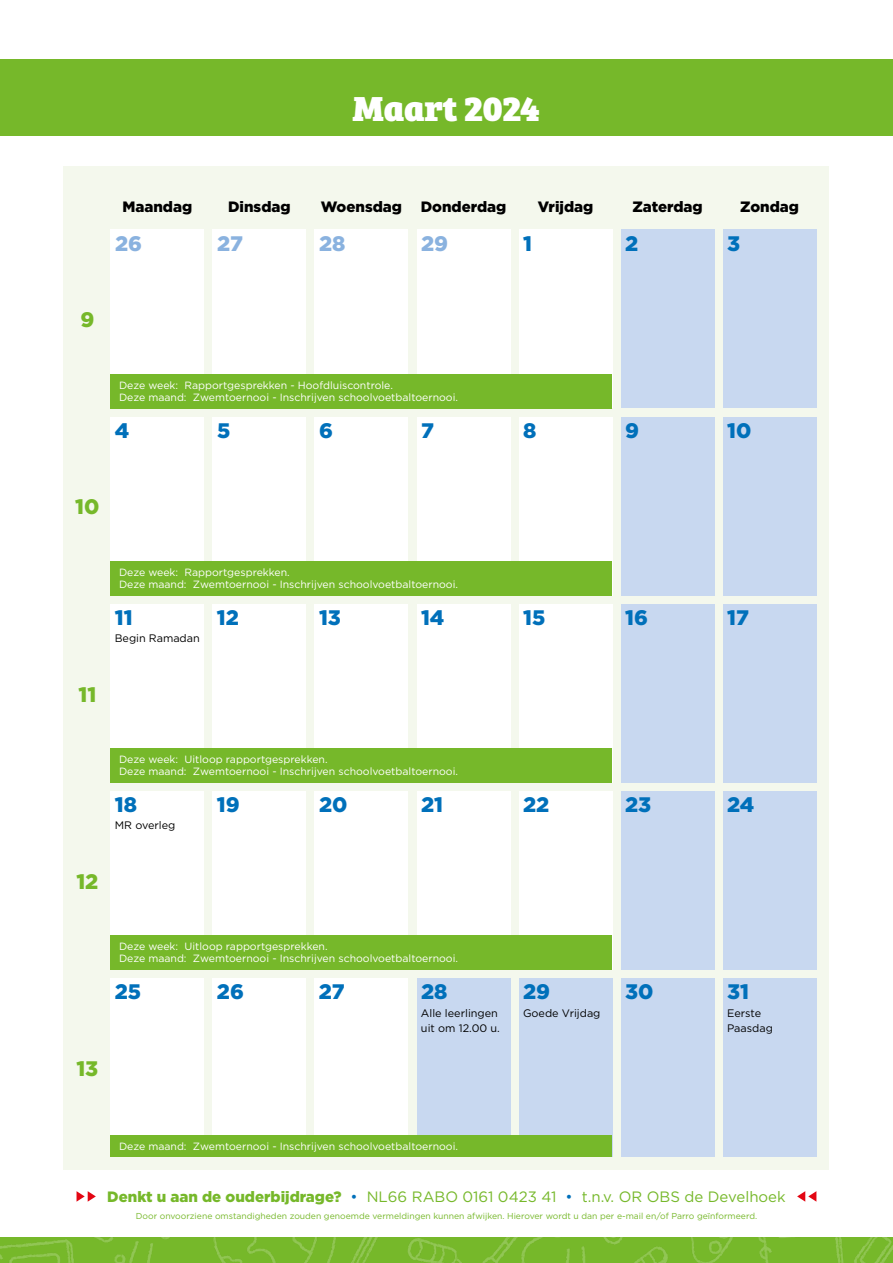
<style>
.page{position:relative;width:893px;height:1263px;background:#fff}
.page>*{position:absolute;margin:0;border:0;box-sizing:border-box;transform-origin:0 0}
.t1{font:36px "Bree Serif Eb";letter-spacing:-.005em;color:#fff}
.t2{font:900 21px "Gotham";color:#0070ba}
.t3{font:900 21px "Gotham";color:#76b82a}
.t4{font:900 21px "Gotham";color:#8ab2df}
.t5{font:15px "Gotham";color:#76b82a}
.t6{font:900 15px "Gotham";color:#000}
.t7{font:10.8px/15px "Gotham";color:#000}
.t8{font:10.5px/12.6px "Gotham";color:#fff}
.t9{font:8.7px "Gotham";color:#76b82a}
.s1{font-weight:900}
.s2{color:#0070ba}
</style>
<div class="page">
<div style="left:64px;top:166px;width:765px;height:1003px;background:#f4f8ed"></div>
<div style="left:0;top:60px;width:893px;height:76px;background:#76b82a"></div>
<div style="left:723px;top:978px;width:93px;height:179px;background:#c8d8f0"></div>
<div style="left:621px;top:978px;width:93px;height:179px;background:#c8d8f0"></div>
<div style="left:519px;top:978px;width:93px;height:179px;background:#c8d8f0"></div>
<div style="left:417px;top:978px;width:93px;height:179px;background:#c8d8f0"></div>
<div style="left:315px;top:978px;width:93px;height:179px;background:#fff"></div>
<div style="left:213px;top:978px;width:93px;height:179px;background:#fff"></div>
<div style="left:111px;top:978px;width:93px;height:179px;background:#fff"></div>
<div style="left:723px;top:791px;width:93px;height:178px;background:#c8d8f0"></div>
<div style="left:621px;top:791px;width:93px;height:178px;background:#c8d8f0"></div>
<div style="left:519px;top:791px;width:93px;height:178px;background:#fff"></div>
<div style="left:417px;top:791px;width:93px;height:178px;background:#fff"></div>
<div style="left:315px;top:791px;width:93px;height:178px;background:#fff"></div>
<div style="left:213px;top:791px;width:93px;height:178px;background:#fff"></div>
<div style="left:111px;top:791px;width:93px;height:178px;background:#fff"></div>
<div style="left:723px;top:604px;width:93px;height:178px;background:#c8d8f0"></div>
<div style="left:621px;top:604px;width:93px;height:178px;background:#c8d8f0"></div>
<div style="left:519px;top:604px;width:93px;height:178px;background:#fff"></div>
<div style="left:417px;top:604px;width:93px;height:178px;background:#fff"></div>
<div style="left:315px;top:604px;width:93px;height:178px;background:#fff"></div>
<div style="left:213px;top:604px;width:93px;height:178px;background:#fff"></div>
<div style="left:111px;top:604px;width:93px;height:178px;background:#fff"></div>
<div style="left:723px;top:417px;width:93px;height:178px;background:#c8d8f0"></div>
<div style="left:621px;top:417px;width:93px;height:178px;background:#c8d8f0"></div>
<div style="left:519px;top:417px;width:93px;height:178px;background:#fff"></div>
<div style="left:417px;top:417px;width:93px;height:178px;background:#fff"></div>
<div style="left:315px;top:417px;width:93px;height:178px;background:#fff"></div>
<div style="left:213px;top:417px;width:93px;height:178px;background:#fff"></div>
<div style="left:111px;top:417px;width:93px;height:178px;background:#fff"></div>
<div style="left:723px;top:230px;width:93px;height:178px;background:#c8d8f0"></div>
<div style="left:621px;top:230px;width:93px;height:178px;background:#c8d8f0"></div>
<div style="left:519px;top:230px;width:93px;height:178px;background:#fff"></div>
<div style="left:417px;top:230px;width:93px;height:178px;background:#fff"></div>
<div style="left:315px;top:230px;width:93px;height:178px;background:#fff"></div>
<div style="left:213px;top:230px;width:93px;height:178px;background:#fff"></div>
<div style="left:111px;top:230px;width:93px;height:178px;background:#fff"></div>
<img style="left:0;top:1237px;width:893px;height:26px">
<svg style="left:77px;top:1191px;width:19px;height:11px"></svg>
<svg style="left:797px;top:1191px;width:19px;height:11px"></svg>
<div style="left:111px;top:1135px;width:501px;height:22px;background:#76b82a"></div>
<div style="left:111px;top:374px;width:501px;height:34px;background:#76b82a"></div>
<div style="left:111px;top:561px;width:501px;height:34px;background:#76b82a"></div>
<div style="left:111px;top:748px;width:501px;height:34px;background:#76b82a"></div>
<div style="left:111px;top:935px;width:501px;height:34px;background:#76b82a"></div>
<h1 class="t1" style="left:353px;top:80px;width:189px">Maart 2024</h1>
<h3 class="t6" style="left:122px;top:196px;width:71px">Maandag</h3>
<h3 class="t6" style="left:228px;top:196px;width:64px">Dinsdag</h3>
<h3 class="t6" style="left:321px;top:196px;width:187px">Woensdag Donderdag</h3>
<h3 class="t6" style="left:538px;top:196px;width:57px">Vrijdag</h3>
<h3 class="t6" style="left:632px;top:196px;width:72px">Zaterdag</h3>
<h3 class="t6" style="left:740px;top:196px;width:60px">Zondag</h3>
<h2 class="t4" style="left:115px;top:229px;width:29px">26</h2>
<h2 class="t4" style="left:217px;top:229px;width:27px">27</h2>
<h2 class="t4" style="left:319px;top:229px;width:28px">28</h2>
<h2 class="t4" style="left:421px;top:229px;width:29px">29</h2>
<h2 class="t2" style="left:523px;top:229px;width:10px">1</h2>
<h2 class="t2" style="left:625px;top:229px;width:15px">2</h2>
<h2 class="t2" style="left:727px;top:229px;width:15px">3</h2>
<h2 class="t3" style="left:80px;top:305px;width:15px">9</h2>
<p class="t8" style="left:119px;top:378px;width:340px">Deze week: Rapportgesprekken - Hoofdluiscontrole.<br>Deze maand: Zwemtoernooi - Inschrijven schoolvoetbaltoernooi.</p>
<h2 class="t2" style="left:115px;top:416px;width:16px">4</h2>
<h2 class="t2" style="left:217px;top:416px;width:15px">5</h2>
<h2 class="t2" style="left:319px;top:416px;width:15px">6</h2>
<h2 class="t2" style="left:421px;top:416px;width:14px">7</h2>
<h2 class="t2" style="left:523px;top:416px;width:15px">8</h2>
<h2 class="t2" style="left:625px;top:416px;width:15px">9</h2>
<h2 class="t2" style="left:727px;top:416px;width:26px">10</h2>
<h2 class="t3" style="left:75px;top:492px;width:26px">10</h2>
<h2 class="t3" style="left:79px;top:680px;width:19px">11</h2>
<p class="t8" style="left:119px;top:565px;width:340px">Deze week: Rapportgesprekken.<br>Deze maand: Zwemtoernooi - Inschrijven schoolvoetbaltoernooi.</p>
<h2 class="t2" style="left:115px;top:603px;width:19px">11</h2>
<h2 class="t2" style="left:217px;top:603px;width:23px">12</h2>
<h2 class="t2" style="left:319px;top:603px;width:23px">13</h2>
<h2 class="t2" style="left:421px;top:603px;width:25px">14</h2>
<h2 class="t2" style="left:523px;top:603px;width:24px">15</h2>
<h2 class="t2" style="left:625px;top:603px;width:24px">16</h2>
<h2 class="t2" style="left:727px;top:603px;width:23px">17</h2>
<p class="t7" style="left:115px;top:631px;width:87px">Begin Ramadan</p>
<h2 class="t3" style="left:76px;top:867px;width:23px">12</h2>
<p class="t8" style="left:119px;top:752px;width:340px">Deze week: Uitloop rapportgesprekken.<br>Deze maand: Zwemtoernooi - Inschrijven schoolvoetbaltoernooi.</p>
<h2 class="t2" style="left:115px;top:790px;width:24px">18</h2>
<h2 class="t2" style="left:217px;top:790px;width:24px">19</h2>
<h2 class="t2" style="left:319px;top:790px;width:30px">20</h2>
<h2 class="t2" style="left:421px;top:790px;width:23px">21</h2>
<h2 class="t2" style="left:523px;top:790px;width:28px">22</h2>
<h2 class="t2" style="left:625px;top:790px;width:28px">23</h2>
<h2 class="t2" style="left:727px;top:790px;width:29px">24</h2>
<p class="t7" style="left:115px;top:818px;width:62px">MR overleg</p>
<h2 class="t3" style="left:76px;top:1054px;width:23px">13</h2>
<p class="t8" style="left:119px;top:940px;width:340px">Deze week: Uitloop rapportgesprekken.<br>Deze maand: Zwemtoernooi - Inschrijven schoolvoetbaltoernooi.</p>
<h2 class="t2" style="left:115px;top:977px;width:28px">25</h2>
<h2 class="t2" style="left:217px;top:977px;width:29px">26</h2>
<h2 class="t2" style="left:319px;top:977px;width:27px">27</h2>
<h2 class="t2" style="left:421px;top:977px;width:28px">28</h2>
<h2 class="t2" style="left:523px;top:977px;width:29px">29</h2>
<h2 class="t2" style="left:625px;top:977px;width:30px">30</h2>
<h2 class="t2" style="left:727px;top:977px;width:23px">31</h2>
<p class="t7" style="left:421px;top:1005px;width:78px">Alle leerlingen</p>
<p class="t7" style="left:523px;top:1005px;width:79px">Goede Vrijdag</p>
<p class="t7" style="left:421px;top:1020px;width:80px">uit om 12.00 u.</p>
<p class="t7" style="left:727px;top:1005px;width:47px">Eerste<br>Paasdag</p>
<p class="t8" style="left:119px;top:1139px;width:340px">Deze maand: Zwemtoernooi - Inschrijven schoolvoetbaltoernooi.</p>
<h3 class="t5" style="left:107px;top:1187px;width:680px"><span class="s1">Denkt u aan de ouderbijdrage?</span> <span class="s2">•</span> NL66 RABO 0161 0423 41 <span class="s2">•</span> t.n.v. OR OBS de Develhoek</h3>
<p class="t9" style="left:136px;top:1210px;width:623px">Door onvoorziene omstandigheden zouden genoemde vermeldingen kunnen afwijken. Hierover wordt u dan per e-mail en/of Parro geïnformeerd.</p>
</div>
